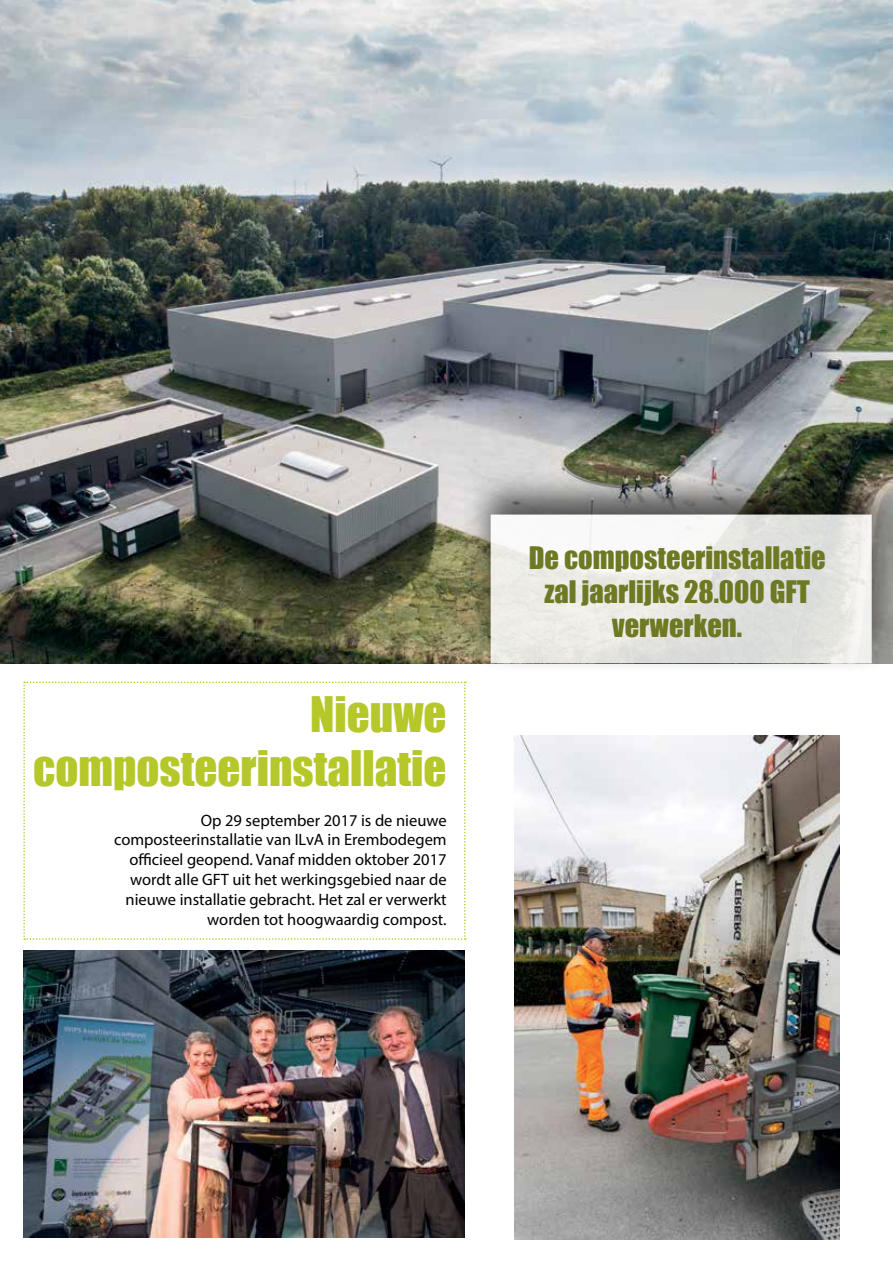
<style>
.page{position:relative;width:893px;height:1263px;background:#fff}
.page>*{position:absolute;margin:0;border:0;box-sizing:border-box;transform-origin:0 0}
.t1{font:45px/54px "Impact";color:#b5c729;text-align:right}
.t2{font:28.5px/34.2px "Impact";color:#6f7924;text-align:center}
.t3{font:16.5px/19.8px "Myriad Pro";color:#000;text-align:right}
</style>
<div class="page">
<img style="left:0;top:0;width:893px;height:663px">
<img style="left:23px;top:950px;width:442px;height:287px">
<div style="left:462px;top:469px;width:431px;height:205px;background:#000;opacity:.75"></div>
<svg style="left:491px;top:514px;width:381px;height:149px"></svg>
<img style="left:515px;top:736px;width:324px;height:503px">
<svg style="left:23px;top:682px;width:443px;height:258px"></svg>
<h1 class="t1" style="left:33px;top:686px;width:415px">Nieuwe composteerinstallatie</h1>
<p class="t3" style="left:114px;top:810px;width:334px">Op 29 september 2017 is de nieuwe composteerinstallatie van ILvA in Erembodegem officieel geopend. Vanaf midden oktober 2017 wordt alle GFT uit het werkingsgebied naar de nieuwe installatie gebracht. Het zal er verwerkt worden tot hoogwaardig compost.</p>
<h2 class="t2" style="left:529px;top:540px;width:299px">De composteerinstallatie zal jaarlijks 28.000 GFT verwerken.</h2>
</div>
